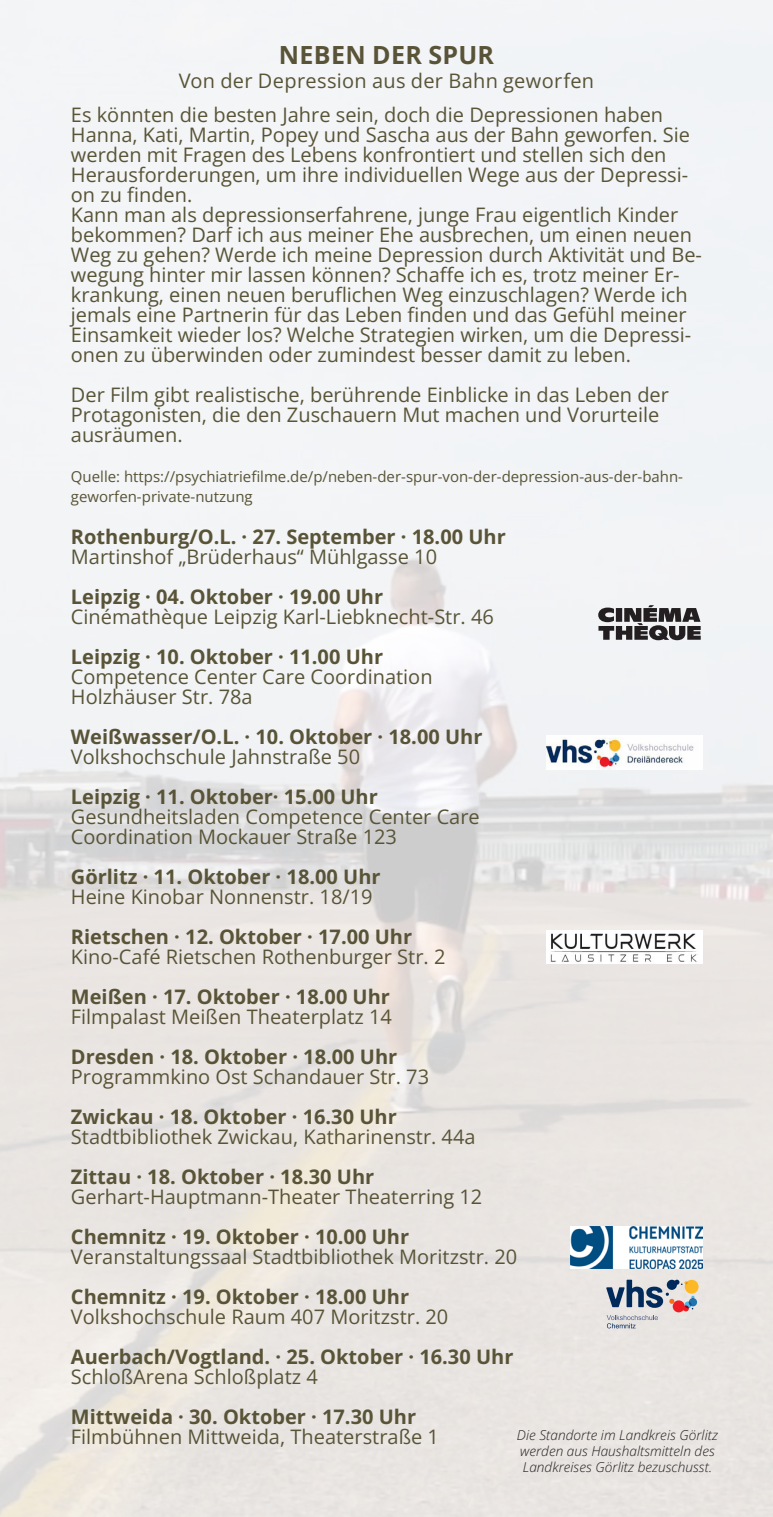
<style>
.page{position:relative;width:773px;height:1517px;background:#fff}
.page>*{position:absolute;margin:0;border:0;box-sizing:border-box;transform-origin:0 0}
.t1{font:700 25px "Open Sans";letter-spacing:.015em;color:#595437}
.t2{font:20px/20px "Open Sans";color:#595437}
.t3{font:700 20px/40px "Open Sans";color:#595437}
.t4{font:15px/20px "Open Sans";color:#595437}
.t5{font:italic 300 13.5px/16.2px "Open Sans";color:#231f20}
.s1{font-weight:400}
</style>
<div class="page">
<img style="left:0;top:0;width:772px;height:1517px">
<svg style="left:598px;top:605px;width:102px;height:35px"></svg>
<img style="left:546px;top:930px;width:156px;height:33px">
<img style="left:546px;top:735px;width:156px;height:34px">
<svg style="left:606px;top:1279px;width:92px;height:49px;background:#b6b4b8"></svg>
<img style="left:570px;top:1226px;width:132px;height:42px">
<p class="t1" style="left:279px;top:38px;width:217px">NEBEN DER SPUR</p>
<p class="t2" style="left:179px;top:70px;width:417px">Von der Depression aus der Bahn geworfen</p>
<p class="t2" style="left:71px;top:105px;width:620px">Es könnten die besten Jahre sein, doch die Depressionen haben Hanna, Kati, Martin, Popey und Sascha aus der Bahn geworfen. Sie werden mit Fragen des Lebens konfrontiert und stellen sich den Herausforderungen, um ihre individuellen Wege aus der Depressi&shy;on zu finden.</p>
<p class="t2" style="left:71px;top:205px;width:632px">Kann man als depressionserfahrene, junge Frau eigentlich Kinder bekommen? Darf ich aus meiner Ehe ausbrechen, um einen neuen Weg zu gehen? Werde ich meine Depression durch Aktivität und Be&shy;wegung hinter mir lassen können? Schaffe ich es, trotz meiner Er&shy;krankung, einen neuen beruflichen Weg einzuschlagen? Werde ich jemals eine Partnerin für das Leben finden und das Gefühl meiner Einsamkeit wieder los? Welche Strategien wirken, um die Depressi&shy;onen zu überwinden oder zumindest besser damit zu leben.</p>
<p class="t2" style="left:71px;top:385px;width:599px">Der Film gibt realistische, berührende Einblicke in das Leben der<br>Protagonisten, die den Zuschauern Mut machen und Vorurteile ausräumen.</p>
<p class="t4" style="left:71px;top:466px;width:613px">Quelle: https://psychiatriefilme.de/p/neben-der-spur-von-der-depression-aus-der-bahn&shy;geworfen-private-nutzung</p>
<p class="t3" style="left:71px;top:516px;width:436px">Rothenburg/O.L. · 27. September · 18.00 Uhr</p>
<p class="t2" style="left:71px;top:546px;width:367px">Martinshof „Brüderhaus“ Mühlgasse 10</p>
<p class="t3" style="left:71px;top:576px;width:313px">Leipzig · 04. Oktober · 19.00 Uhr</p>
<p class="t2" style="left:71px;top:606px;width:424px">Cinémathèque Leipzig Karl-Liebknecht-Str. 46</p>
<p class="t3" style="left:71px;top:636px;width:313px">Leipzig · 10. Oktober · 11.00 Uhr</p>
<p class="t2" style="left:71px;top:666px;width:363px">Competence Center Care Coordination</p>
<p class="t2" style="left:71px;top:686px;width:183px">Holzhäuser Str. 78a</p>
<p class="t3" style="left:71px;top:716px;width:413px">Weißwasser/O.L. · 10. Oktober · 18.00 Uhr</p>
<p class="t2" style="left:71px;top:746px;width:291px">Volkshochschule Jahnstraße 50</p>
<p class="t3" style="left:71px;top:776px;width:308px">Leipzig · 11. Oktober· 15.00 Uhr</p>
<p class="t2" style="left:71px;top:806px;width:410px">Gesundheitsladen Competence Center Care</p>
<p class="t2" style="left:71px;top:826px;width:327px">Coordination Mockauer Straße 123</p>
<p class="t3" style="left:71px;top:856px;width:311px">Görlitz · 11. Oktober · 18.00 Uhr</p>
<p class="t3" style="left:71px;top:876px;width:343px"><span class="s1">Heine Kinobar Nonnenstr. 18/19<br></span>Rietschen · 12. Oktober · 17.00 Uhr</p>
<p class="t2" style="left:71px;top:946px;width:376px">Kino-Café Rietschen Rothenburger Str. 2</p>
<p class="t3" style="left:71px;top:976px;width:320px">Meißen · 17. Oktober · 18.00 Uhr</p>
<p class="t2" style="left:71px;top:1006px;width:322px">Filmpalast Meißen Theaterplatz 14</p>
<p class="t3" style="left:71px;top:1036px;width:328px">Dresden · 18. Oktober · 18.00 Uhr</p>
<p class="t2" style="left:71px;top:1066px;width:359px">Programmkino Ost Schandauer Str. 73</p>
<p class="t3" style="left:71px;top:1096px;width:327px">Zwickau · 18. Oktober · 16.30 Uhr</p>
<p class="t2" style="left:71px;top:1126px;width:406px">Stadtbibliothek Zwickau, Katharinenstr. 44a</p>
<p class="t3" style="left:71px;top:1156px;width:305px">Zittau · 18. Oktober · 18.30 Uhr</p>
<p class="t2" style="left:71px;top:1186px;width:413px">Gerhart-Hauptmann-Theater Theaterring 12</p>
<p class="t3" style="left:71px;top:1216px;width:339px">Chemnitz · 19. Oktober · 10.00 Uhr</p>
<p class="t2" style="left:71px;top:1246px;width:448px">Veranstaltungssaal Stadtbibliothek Moritzstr. 20</p>
<p class="t3" style="left:71px;top:1276px;width:339px">Chemnitz · 19. Oktober · 18.00 Uhr</p>
<p class="t2" style="left:71px;top:1306px;width:379px">Volkshochschule Raum 407 Moritzstr. 20</p>
<p class="t3" style="left:71px;top:1336px;width:444px">Auerbach/Vogtland. · 25. Oktober · 16.30 Uhr</p>
<p class="t2" style="left:71px;top:1366px;width:248px">SchloßArena Schloßplatz 4</p>
<p class="t3" style="left:71px;top:1396px;width:347px">Mittweida · 30. Oktober · 17.30 Uhr</p>
<p class="t2" style="left:71px;top:1426px;width:369px">Filmbühnen Mittweida, Theaterstraße 1</p>
<p class="t5" style="left:517px;top:1426px;width:202px">Die Standorte im Landkreis Görlitz werden aus Haushaltsmitteln des<br>Landkreises Görlitz bezuschusst.</p>
</div>
